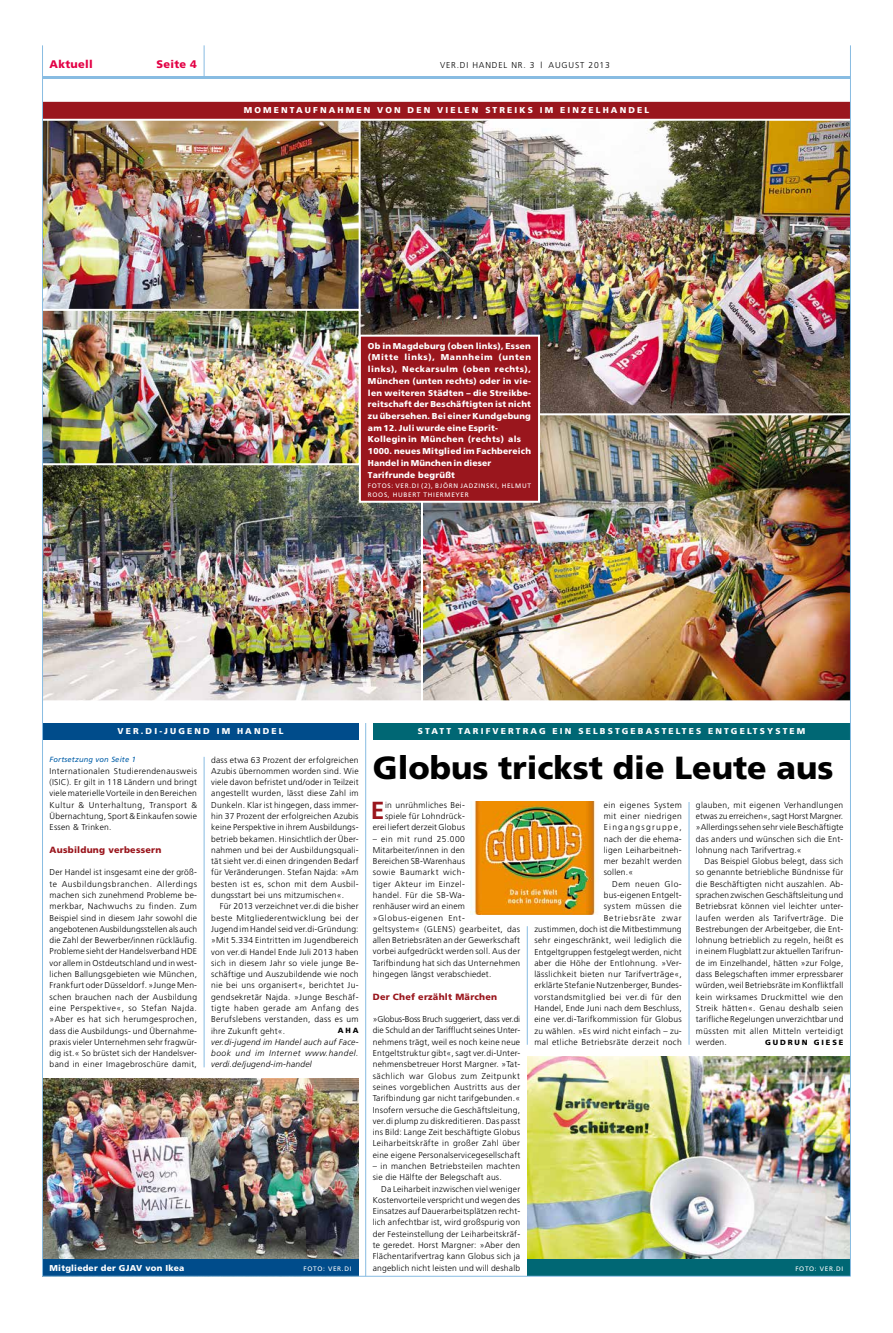
<style>
.page{position:relative;width:893px;height:1333px;background:#fff}
.page>*{position:absolute;margin:0;border:0;box-sizing:border-box;transform-origin:0 0}
.t1{font:900 32px "Frutiger";color:#000}
.t2{font:700 24.7px "Frutiger";color:#9a161d}
.t3{font:900 11px "Frutiger";color:#e30045}
.t4{font:900 9px "Frutiger";letter-spacing:.025em;color:#9a161d}
.t5{font:300 8.5px/11.3px "Frutiger";letter-spacing:.025em;color:#000;text-align:justify}
.t6{font:900 8.5px/11.7px "Frutiger";letter-spacing:.025em;color:#fff}
.t7{font:900 8.5px "Frutiger";letter-spacing:.25em;color:#fff}
.t8{font:italic 300 8.5px/11.3px "Frutiger";letter-spacing:.04em;color:#000;text-align:justify}
.t9{font:300 8.5px "Frutiger";letter-spacing:.1em;color:#000}
.t10{font:italic 7.5px "Frutiger";letter-spacing:.025em;color:#005ea8}
.t11{font:900 7.5px "Frutiger";letter-spacing:.25em;color:#000}
.t12{font:6.5px/9px "Frutiger";letter-spacing:.1em;color:#fff}
.s1{font-family:"Frutiger LT Std"}
</style>
<div class="page">
<hr style="left:204px;top:45px;width:1px;height:33px;background:#88bce2">
<hr style="left:43px;top:77px;width:807px;height:2px;background:#88bce2">
<img style="left:362px;top:122px;width:488px;height:290px">
<img style="left:43px;top:122px;width:319px;height:186px">
<img style="left:424px;top:412px;width:426px;height:289px">
<img style="left:43px;top:466px;width:381px;height:235px">
<img style="left:43px;top:308px;width:319px;height:158px">
<div style="left:360px;top:335px;width:179px;height:166px;background:#9a161d"></div>
<div style="left:359px;top:334px;width:181px;height:168px;border:2px solid #fff"></div>
<div style="left:373px;top:723px;width:477px;height:16px;background:#006774"></div>
<div style="left:43px;top:723px;width:316px;height:16px;background:#004c8b"></div>
<img style="left:527px;top:1056px;width:323px;height:203px">
<hr style="left:204px;top:756px;width:1px;height:311px;background:#88bce2">
<hr style="left:365px;top:723px;width:1px;height:553px;background:#88bce2">
<hr style="left:527px;top:926px;width:1px;height:118px;background:#88bce2">
<hr style="left:689px;top:802px;width:1px;height:242px;background:#88bce2">
<div style="left:527px;top:1259px;width:323px;height:17px;background:#006774"></div>
<img style="left:43px;top:1078px;width:316px;height:181px">
<div style="left:43px;top:1259px;width:316px;height:17px;background:#004c8b"></div>
<hr style="left:43px;top:1275px;width:807px;height:1px;background:#88bce2">
<img style="left:471px;top:802px;width:125px;height:112px">
<svg style="left:43px;top:101px;width:807px;height:21px;background:#a83d40"></svg>
<hr style="left:42px;top:45px;width:1px;height:1231px;background:#88bce2">
<hr style="left:850px;top:45px;width:1px;height:1231px;background:#88bce2">
<p class="t3" style="left:50px;top:57px;width:45px">Aktuell</p>
<p class="t3" style="left:157px;top:57px;width:42px">Seite 4</p>
<p class="t9" style="left:440px;top:60px;width:171px">ver.di Handel NR. 3 | August 2013</p>
<p class="t7" style="left:244px;top:105px;width:407px">M omentaufnahmen von den vi elen Str ei ks i m Ei nzelhandel</p>
<p class="t6" style="left:368px;top:340px;width:165px">ob in magdeburg (oben links), essen (mitte links), mannheim (unten links), neckarsulm (oben rechts), münchen (unten rechts) oder in vie&shy;len weiteren städten – die streikbe&shy;reitschaft der Beschäftigten ist nicht zu übersehen. Bei einer kundgebung am 12. Juli wurde <span class="s1">eine</span> esprit&shy;kollegin <span class="s1">in München</span> (rechts) als 1000. neues mitglied im fachbereich handel in münchen in dieser tarifrunde begrüßt</p>
<p class="t12" style="left:368px;top:481px;width:164px">FOTOS: VER.DI (2), BJÖRN JADZINSKI, HELMUT<br>ROOS, HUBERT THIERMEYER</p>
<p class="t7" style="left:118px;top:726px;width:168px">ver .di -Jugend i m H andel</p>
<p class="t7" style="left:418px;top:726px;width:389px">Statt Tari fver tr ag ei n selbstgebasteltes Entgeltsystem</p>
<h1 class="t1" style="left:373px;top:748px;width:462px">Globus trickst die Leute aus</h1>
<p class="t5" style="left:211px;top:753px;width:149px">dass etwa 63 Prozent der erfolgreichen Azubis übernommen worden sind. Wie viele davon befristet und/oder in Teilzeit angestellt wurden, lässt diese Zahl im Dunkeln. Klar ist hingegen, dass immer&shy;hin 37 Prozent der erfolgreichen Azubis keine Perspektive in ihrem Ausbildungs&shy;betrieb bekamen. Hinsichtlich der Über&shy;nahmen und bei der Ausbildungsquali&shy;tät sieht ver.di einen dringenden Bedarf für Veränderungen. Stefan Najda: »Am besten ist es, schon mit dem Ausbil&shy;dungsstart bei uns mitzumischen«.</p>
<p class="t5" style="left:211px;top:900px;width:149px;text-indent:8px">Für 2013 verzeichnet ver.di die bisher beste Mitgliederentwicklung bei der Jugend im Handel seid ver.di-Gründung: »Mit 5.334 Eintritten im Jugendbereich von ver.di Handel Ende Juli 2013 haben sich in diesem Jahr so viele junge Be&shy;schäftige und Auszubildende wie noch nie bei uns organisert«, berichtet Ju&shy;gendsekretär Najda. »Junge Beschäf&shy;tigte haben gerade am Anfang des Berufslebens verstanden, dass es um ihre Zukunft geht«.</p>
<p class="t10" style="left:50px;top:755px;width:88px">Fortsetzung von Seite 1</p>
<p class="t5" style="left:50px;top:765px;width:149px">Internationalen Studierendenausweis (ISIC). Er gilt in 118 Ländern und bringt viele materielle Vorteile in den Bereichen Kultur &amp; Unterhaltung, Transport &amp; Übernachtung, Sport &amp; Einkaufen sowie Essen &amp; Trinken.</p>
<p class="t4" style="left:50px;top:844px;width:113px">Ausbildung verbessern</p>
<p class="t5" style="left:50px;top:866px;width:149px">Der Handel ist insgesamt eine der größ&shy;te Ausbildungsbranchen. Allerdings machen sich zunehmend Probleme be&shy;merkbar, Nachwuchs zu finden. Zum Beispiel sind in diesem Jahr sowohl die angebotenen Ausbildungsstellen als auch die Zahl der Bewerber/innen rückläufig.<br>Probleme sieht der Handelsverband HDE vor allem in Ostdeutschland und in west&shy;lichen Ballungsgebieten wie München, Frankfurt oder Düsseldorf. »Junge Men&shy;schen brauchen nach der Ausbildung eine Perspektive«, so Stefan Najda. »Aber es hat sich herumgesprochen, dass die Ausbildungs- und Übernahme&shy;praxis vieler Unternehmen sehr fragwür&shy;dig ist.« So brüstet sich der Handelsver&shy;band in einer Imagebroschüre damit,</p>
<p class="t5" style="left:373px;top:799px;width:94px;text-align:right">in unrühmliches Bei&shy;spiele für Lohndrück&shy;erei liefert derzeit Globus</p>
<p class="t5" style="left:373px;top:832px;width:149px;text-align:left">– ein mit rund 25.000<br>Mitarbeiter/innen in den<br>Bereichen SB-Warenhaus<br>sowie Baumarkt wich-<br>tiger Akteur im Einzel-<br>handel. Für die SB-Wa-<br>renhäuser wird an einem »Globus-eigenen Ent-<br>geltsystem« (GLENS) gearbeitet, das allen Betriebsräten an der Gewerkschaft vorbei aufgedrückt werden soll. Aus der<br>Tarifbindung hat sich das Unternehmen hingegen längst verabschiedet.</p>
<p class="t4" style="left:373px;top:990px;width:126px">Der Chef erzählt Märchen</p>
<p class="t5" style="left:373px;top:1013px;width:149px">»Globus-Boss Bruch suggeriert, dass ver.di die Schuld an der Tarifflucht seines Unter&shy;nehmens trägt, weil es noch keine neue Entgeltstruktur gibt«, sagt ver.di-Unter&shy;nehmensbetreuer Horst Margner. »Tat&shy;sächlich war Globus zum Zeitpunkt seines vorgeblichen Austritts aus der Tarifbindung gar nicht tarifgebunden.« Insofern versuche die Geschäftsleitung, ver.di plump zu diskreditieren. Das passt ins Bild: Lange Zeit beschäftigte Globus Leiharbeitskräfte in großer Zahl über eine eigene Personalservicegesellschaft</p>
<p class="t5" style="left:373px;top:1160px;width:149px">– in manchen Betriebsteilen machten sie die Hälfte der Belegschaft aus.</p>
<p class="t5" style="left:373px;top:1182px;width:149px;text-indent:8px">Da Leiharbeit inzwischen viel weniger Kostenvorteile verspricht und wegen des Einsatzes auf Dauerarbeitsplätzen recht&shy;lich anfechtbar ist, wird großspurig von der Festeinstellung der Leiharbeitskräf&shy;te geredet. Horst Margner: »Aber den Flächentarifvertrag kann Globus sich ja angeblich nicht leisten und will deshalb</p>
<p class="t5" style="left:696px;top:799px;width:149px">glauben, mit eigenen Verhandlungen etwas zu erreichen«, sagt Horst Margner. »Allerdings sehen sehr viele Beschäftigte das anders und wünschen sich die Ent&shy;lohnung nach Tarifvertrag.«</p>
<p class="t5" style="left:696px;top:855px;width:149px;text-indent:8px">Das Beispiel Globus belegt, dass sich so genannte betriebliche Bündnisse für die Beschäftigten nicht auszahlen. Ab&shy;sprachen zwischen Geschäftsleitung und Betriebsrat können viel leichter unter&shy;laufen werden als Tarifverträge. Die Bestrebungen der Arbeitgeber, die Ent&shy;lohnung betrieblich zu regeln, heißt es in einem Flugblatt zur aktuellen Tarifrun&shy;de im Einzelhandel, hätten »zur Folge, dass Belegschaften immer erpressbarer würden, weil Betriebsräte im Konfliktfall kein wirksames Druckmittel wie den Streik hätten«. Genau deshalb seien tarifliche Regelungen unverzichtbar und müssten mit allen Mitteln verteidigt werden.</p>
<p class="t5" style="left:604px;top:799px;width:80px">ein eigenes System mit einer niedrigen Eingangsgruppe, nach der die ehema&shy;ligen Leiharbeitneh&shy;mer bezahlt werden sollen.«</p>
<p class="t5" style="left:534px;top:878px;width:149px;text-align:right">Dem neuen Glo-<br>bus-eigenen Entgelt-<br>system müssen die<br>Betriebsräte zwar<br>zustimmen, doch ist die Mitbestimmung sehr eingeschränkt, weil lediglich die Entgeltgruppen festgelegt werden, nicht aber die Höhe der Entlohnung. »Ver&shy;lässlichkeit bieten nur Tarifverträge«, erklärte Stefanie Nutzenberger, Bundes&shy;vorstandsmitglied bei ver.di für den Handel, Ende Juni nach dem Beschluss, eine ver.di-Tarifkommission für Globus zu wählen. »Es wird nicht einfach – zu&shy;mal etliche Betriebsräte derzeit noch</p>
<h2 class="t2" style="left:371px;top:795px;width:15px">E</h2>
<p class="t11" style="left:338px;top:1026px;width:8px">AHA</p>
<p class="t8" style="left:211px;top:1036px;width:149px">ver.di-jugend im Handel auch auf Face&shy;book und im Internet www.handel. verdi.de/jugend-im-handel</p>
<p class="t11" style="left:765px;top:1037px;width:80px">Gudr un Gi ese</p>
<p class="t6" style="left:50px;top:1261px;width:136px">Mitglieder der GJAV von Ikea</p>
<p class="t12" style="left:304px;top:1263px;width:45px">FOTO: VE R.DI</p>
<p class="t12" style="left:795px;top:1263px;width:45px">FOTO: VE R.DI</p>
</div>
